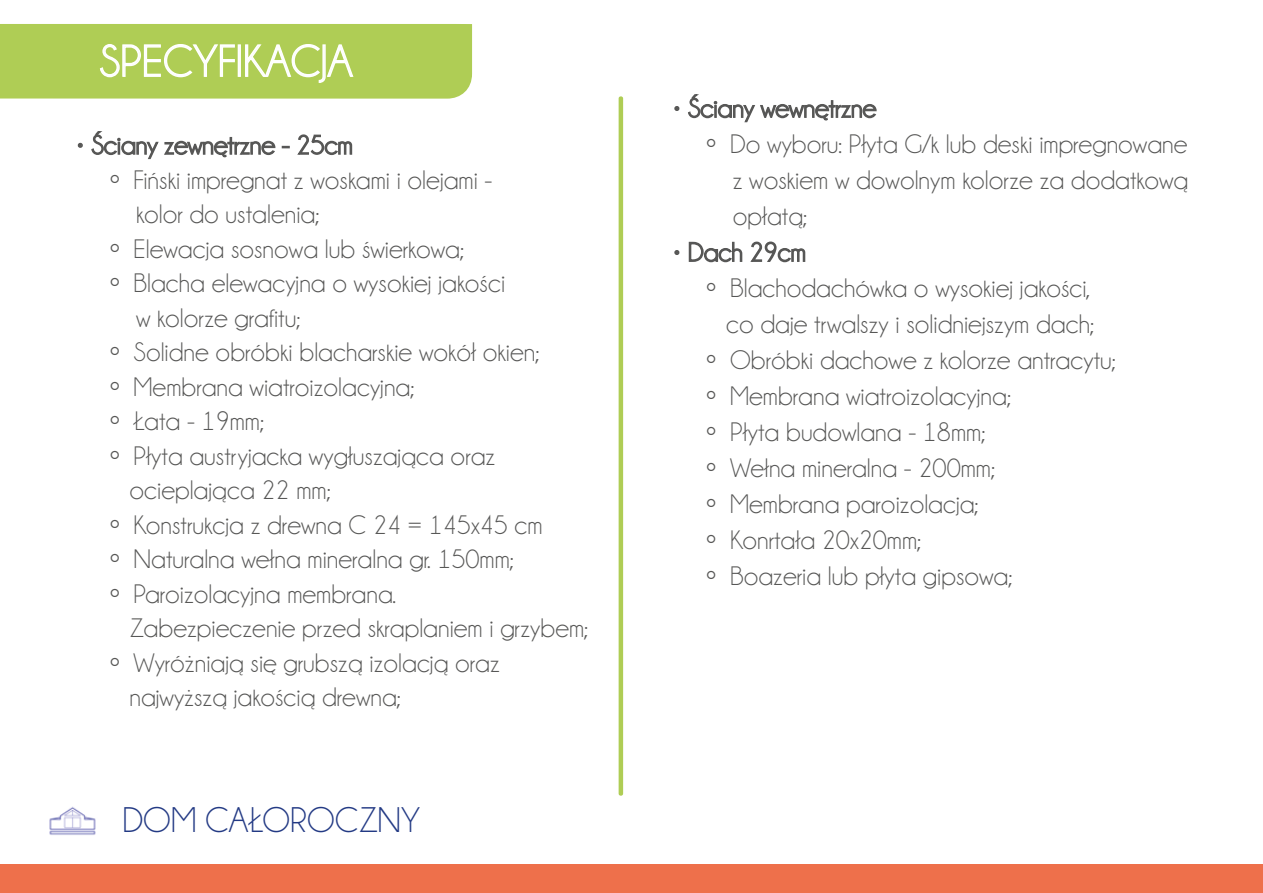
<style>
.page{position:relative;width:1263px;height:893px;background:#fff}
.page>*{position:absolute;margin:0;border:0;box-sizing:border-box;transform-origin:0 0}
.t1{font:45px "Champagne&Limousines";letter-spacing:.01em;color:#fff}
.t2{font:36px "Champagne&Limousines";color:#233a84}
.t3{font:27px/36px "Champagne&Limousines";color:#575756;text-align:justify}
</style>
<div class="page">
<div style="left:0;top:864px;width:1263px;height:29px;background:#ee704b"></div>
<svg style="left:0;top:24px;width:472px;height:75px"></svg>
<svg style="left:77px;top:142px;width:6px;height:6px"></svg>
<svg style="left:91px;top:131px;width:185px;height:29px"></svg>
<svg style="left:282px;top:146px;width:8px;height:2px"></svg>
<svg style="left:297px;top:134px;width:56px;height:22px"></svg>
<hr style="left:619px;top:96px;width:4px;height:700px;background:#afcd55">
<svg style="left:674px;top:106px;width:6px;height:5px"></svg>
<svg style="left:688px;top:94px;width:189px;height:29px"></svg>
<svg style="left:674px;top:250px;width:6px;height:5px"></svg>
<svg style="left:688px;top:241px;width:55px;height:22px"></svg>
<svg style="left:750px;top:241px;width:56px;height:22px"></svg>
<img style="left:49px;top:806px;width:47px;height:29px">
<h1 class="t1" style="left:99px;top:38px;width:254px">SPECYFIKACJA</h1>
<p class="t3" style="left:103px;top:162px;width:391px">◦ Fiński impregnat z woskami i olejami -</p>
<p class="t3" style="left:136px;top:196px;width:185px">kolor do ustalenia;</p>
<p class="t3" style="left:103px;top:231px;width:363px">◦ Elewacja sosnowa lub świerkowa;</p>
<p class="t3" style="left:103px;top:265px;width:404px">◦ Blacha elewacyjna o wysokiej jakości</p>
<p class="t3" style="left:136px;top:300px;width:166px">w kolorze grafitu;</p>
<p class="t3" style="left:103px;top:334px;width:438px">◦ Solidne obróbki blacharskie wokół okien;</p>
<p class="t3" style="left:103px;top:369px;width:313px">◦ Membrana wiatroizolacyjna;</p>
<p class="t3" style="left:103px;top:403px;width:163px">◦ Łata - 19mm;</p>
<p class="t3" style="left:103px;top:438px;width:394px">◦ Płyta austryjacka wygłuszająca oraz</p>
<p class="t3" style="left:129px;top:472px;width:203px">ocieplająca 22 mm;</p>
<p class="t3" style="left:103px;top:507px;width:442px">◦ Konstrukcja z drewna C 24 = 145x45 cm</p>
<p class="t3" style="left:103px;top:541px;width:413px">◦ Naturalna wełna mineralna gr. 150mm;</p>
<p class="t3" style="left:103px;top:576px;width:295px">◦ Paroizolacyjna membrana.</p>
<p class="t3" style="left:129px;top:610px;width:460px">Zabezpieczenie przed skraplaniem i grzybem;</p>
<p class="t3" style="left:103px;top:645px;width:399px">◦ Wyróżniają się grubszą izolacją oraz</p>
<p class="t3" style="left:129px;top:679px;width:273px">najwyższą jakością drewna;</p>
<h2 class="t2" style="left:122px;top:802px;width:300px">DOM CAŁOROCZNY</h2>
<p class="t3" style="left:733px;top:126px;width:457px;text-indent:-33px">◦ Do wyboru: Płyta G/k lub deski impregnowane z woskiem w dowolnym kolorze za dodatkową opłatą;</p>
<p class="t3" style="left:699px;top:270px;width:393px">◦ Blachodachówka o wysokiej jakości,</p>
<p class="t3" style="left:726px;top:306px;width:369px">co daje trwalszy i solidniejszym dach;</p>
<p class="t3" style="left:699px;top:342px;width:418px">◦ Obróbki dachowe z kolorze antracytu;</p>
<p class="t3" style="left:699px;top:378px;width:313px">◦ Membrana wiatroizolacyjna;</p>
<p class="t3" style="left:699px;top:414px;width:287px">◦ Płyta budowlana - 18mm;</p>
<p class="t3" style="left:699px;top:450px;width:297px">◦ Wełna mineralna - 200mm;</p>
<p class="t3" style="left:699px;top:486px;width:281px">◦ Membrana paroizolacja;</p>
<p class="t3" style="left:699px;top:522px;width:223px">◦ Konrtała 20x20mm;</p>
<p class="t3" style="left:699px;top:558px;width:314px">◦ Boazeria lub płyta gipsowa;</p>
</div>
